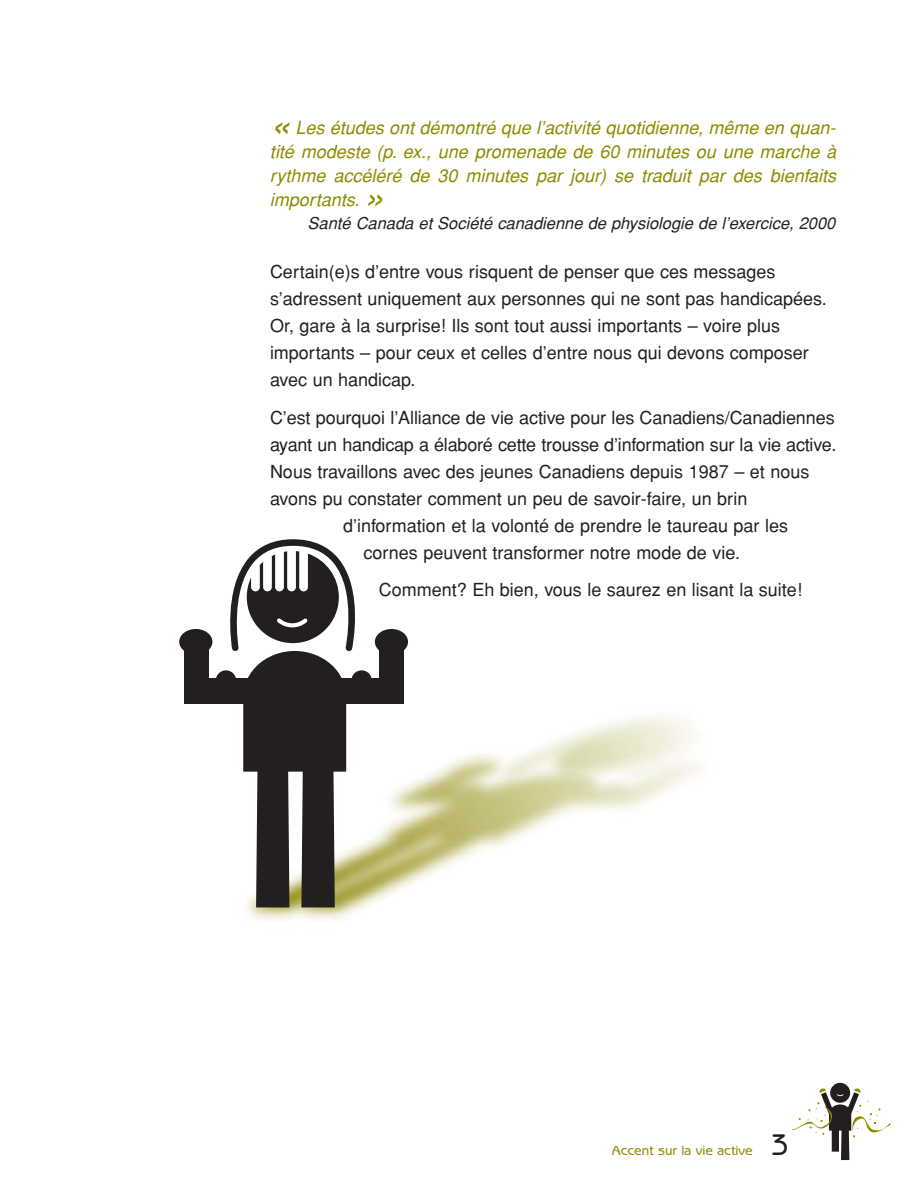
<style>
.page{position:relative;width:918px;height:1188px;background:#fff}
.page>*{position:absolute;margin:0;border:0;box-sizing:border-box;transform-origin:0 0}
.t1{font:500 30px "Benguiat Gothic";color:#231f20}
.t2{font:18px/27px "Helvetica";color:#231f20}
.t3{font:italic 18px/24px "Helvetica";color:#8d8b00;text-align:justify}
.t4{font:italic 16.5px "Helvetica";color:#231f20}
.t5{font:500 13.5px "Benguiat Gothic";color:#8d8b00}
.s1{font-size:36px}
</style>
<div class="page">
<img style="left:215px;top:677px;width:485px;height:243px">
<div style="left:334px;top:679px;width:69px;height:25px;background:#231f20"></div>
<div style="left:379px;top:645px;width:24px;height:59px;background:#231f20"></div>
<div style="left:351px;top:670px;width:21px;height:21px;background:#231f20;border-radius:50%"></div>
<div style="left:184px;top:679px;width:70px;height:25px;background:#231f20"></div>
<div style="left:184px;top:645px;width:24px;height:59px;background:#231f20"></div>
<div style="left:216px;top:670px;width:20px;height:21px;background:#231f20;border-radius:50%"></div>
<div style="left:179px;top:629px;width:33px;height:26px;background:#231f20;border-radius:50%"></div>
<div style="left:375px;top:629px;width:33px;height:26px;background:#231f20;border-radius:50%"></div>
<svg style="left:223px;top:539px;width:141px;height:368px"></svg>
<div style="left:830px;top:1083px;width:20px;height:20px;background:#231f20;border-radius:50%"></div>
<svg style="left:792px;top:1088px;width:99px;height:72px"></svg>
<p class="t3" style="left:270px;top:117px;width:571px"><span class="s1">«</span>Les études ont démontré que l’activité quotidienne, même en quan&shy;tité modeste (p. ex., une promenade de 60 minutes ou une marche à rythme accéléré de 30 minutes par jour) se traduit par des bienfaits importants. <span class="s1">»</span></p>
<p class="t4" style="left:308px;top:217px;width:533px">Santé Canada et Société canadienne de physiologie de l’exercice, 2000</p>
<p class="t2" style="left:270px;top:260px;width:558px">Certain(e)s d’entre vous risquent de penser que ces messages s’adressent uniquement aux personnes qui ne sont pas handicapées.<br>Or, gare à la surprise! Ils sont tout aussi importants – voire plus importants – pour ceux et celles d’entre nous qui devons composer avec un handicap.</p>
<p class="t2" style="left:270px;top:406px;width:566px">C’est pourquoi l’Alliance de vie active pour les Canadiens/Canadiennes</p>
<p class="t2" style="left:270px;top:433px;width:568px">ayant un handicap a élaboré cette trousse d’information sur la vie active.</p>
<p class="t2" style="left:270px;top:460px;width:541px">Nous travaillons avec des jeunes Canadiens depuis 1987 – et nous</p>
<p class="t2" style="left:270px;top:487px;width:479px">avons pu constater comment un peu de savoir-faire, un brin</p>
<p class="t2" style="left:343px;top:514px;width:447px">d’information et la volonté de prendre le taureau par les</p>
<p class="t2" style="left:364px;top:541px;width:378px">cornes peuvent transformer notre mode de vie.</p>
<p class="t2" style="left:379px;top:578px;width:425px">Comment? Eh bien, vous le saurez en lisant la suite!</p>
<p class="t5" style="left:612px;top:1145px;width:143px">Accent sur la vie active</p>
<h1 class="t1" style="left:771px;top:1133px;width:20px">3</h1>
</div>
